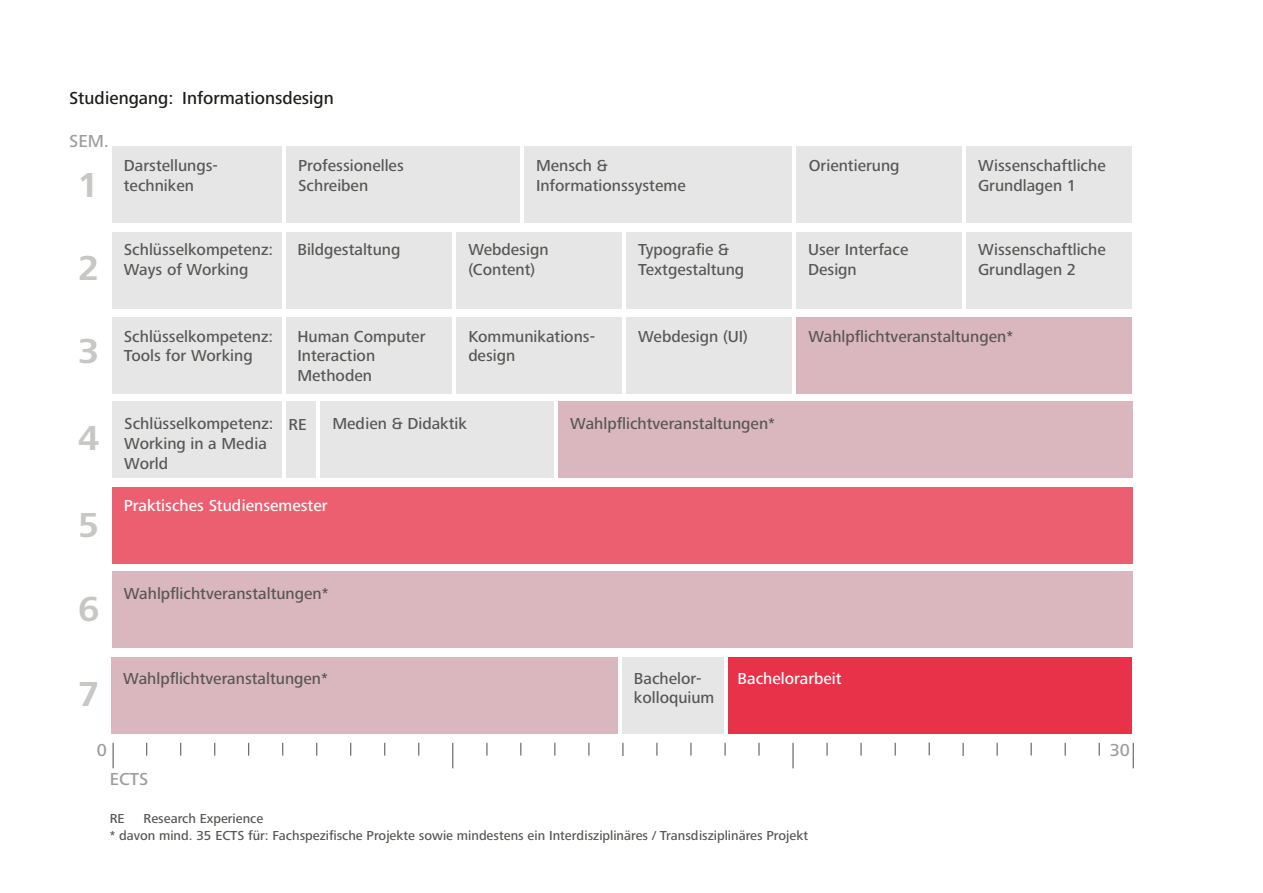
<style>
.page{position:relative;width:1263px;height:893px;background:#fff}
.page>*{position:absolute;margin:0;border:0;box-sizing:border-box;transform-origin:0 0}
.t1{font:700 36px "Hd M Frutiger Next Pro";color:#c7c7c6}
.t2{font:500 18px "Hd M Frutiger Next Pro";color:#1d1d1b}
.t3{font:500 18px "Hd M Frutiger Next Pro";color:#9d9d9d}
.t4{font:500 16.5px/19.8px "Hd M Frutiger Next Pro";color:#575756}
.t5{font:500 16.5px "Hd M Frutiger Next Pro";color:#fff}
.t6{font:500 13.5px/16.5px "Hd M Frutiger Next Pro";color:#575756}
</style>
<div class="page">
<svg style="left:113px;top:743px;width:1px;height:25px"></svg>
<svg style="left:146px;top:743px;width:1px;height:13px"></svg>
<svg style="left:180px;top:743px;width:1px;height:13px"></svg>
<svg style="left:214px;top:743px;width:1px;height:13px"></svg>
<svg style="left:248px;top:743px;width:1px;height:13px"></svg>
<svg style="left:316px;top:743px;width:1px;height:13px"></svg>
<svg style="left:350px;top:743px;width:1px;height:13px"></svg>
<svg style="left:384px;top:743px;width:1px;height:13px"></svg>
<svg style="left:418px;top:743px;width:1px;height:13px"></svg>
<svg style="left:487px;top:743px;width:1px;height:13px"></svg>
<svg style="left:521px;top:743px;width:1px;height:13px"></svg>
<svg style="left:555px;top:743px;width:1px;height:13px"></svg>
<svg style="left:589px;top:743px;width:1px;height:13px"></svg>
<svg style="left:657px;top:743px;width:1px;height:13px"></svg>
<svg style="left:691px;top:743px;width:1px;height:13px"></svg>
<svg style="left:725px;top:743px;width:1px;height:13px"></svg>
<svg style="left:759px;top:743px;width:1px;height:13px"></svg>
<svg style="left:827px;top:743px;width:1px;height:13px"></svg>
<svg style="left:861px;top:743px;width:1px;height:13px"></svg>
<svg style="left:895px;top:743px;width:1px;height:13px"></svg>
<svg style="left:929px;top:742px;width:1px;height:13px"></svg>
<svg style="left:997px;top:743px;width:1px;height:13px"></svg>
<svg style="left:1031px;top:743px;width:1px;height:12px"></svg>
<svg style="left:1065px;top:743px;width:1px;height:13px"></svg>
<svg style="left:1099px;top:743px;width:1px;height:13px"></svg>
<svg style="left:282px;top:743px;width:1px;height:13px"></svg>
<svg style="left:453px;top:743px;width:1px;height:25px"></svg>
<svg style="left:623px;top:743px;width:1px;height:13px"></svg>
<svg style="left:793px;top:743px;width:1px;height:25px"></svg>
<svg style="left:963px;top:743px;width:1px;height:13px"></svg>
<svg style="left:1133px;top:743px;width:1px;height:25px"></svg>
<div style="left:112px;top:147px;width:170px;height:76px;background:#e6e6e6"></div>
<div style="left:112px;top:232px;width:170px;height:76px;background:#e6e6e6"></div>
<div style="left:112px;top:317px;width:170px;height:76px;background:#e6e6e6"></div>
<div style="left:286px;top:147px;width:234px;height:76px;background:#e6e6e6"></div>
<div style="left:524px;top:147px;width:268px;height:76px;background:#e6e6e6"></div>
<div style="left:286px;top:232px;width:166px;height:76px;background:#e6e6e6"></div>
<div style="left:286px;top:317px;width:166px;height:76px;background:#e6e6e6"></div>
<div style="left:456px;top:232px;width:166px;height:76px;background:#e6e6e6"></div>
<div style="left:456px;top:317px;width:166px;height:76px;background:#e6e6e6"></div>
<div style="left:626px;top:232px;width:166px;height:76px;background:#e6e6e6"></div>
<div style="left:626px;top:317px;width:166px;height:76px;background:#e6e6e6"></div>
<div style="left:796px;top:232px;width:166px;height:76px;background:#e6e6e6"></div>
<div style="left:966px;top:232px;width:166px;height:76px;background:#e6e6e6"></div>
<div style="left:796px;top:147px;width:166px;height:76px;background:#e6e6e6"></div>
<div style="left:112px;top:487px;width:1020px;height:76px;background:#ec5f71"></div>
<div style="left:728px;top:657px;width:404px;height:76px;background:#e73249"></div>
<div style="left:112px;top:402px;width:170px;height:76px;background:#e6e6e6"></div>
<div style="left:286px;top:402px;width:30px;height:76px;background:#e6e6e6"></div>
<div style="left:320px;top:402px;width:234px;height:76px;background:#e6e6e6"></div>
<div style="left:966px;top:147px;width:166px;height:76px;background:#e6e6e6"></div>
<div style="left:558px;top:402px;width:574px;height:76px;background:#dab7be"></div>
<div style="left:796px;top:317px;width:336px;height:76px;background:#dab7be"></div>
<div style="left:622px;top:657px;width:102px;height:76px;background:#e6e6e6"></div>
<div style="left:112px;top:572px;width:1020px;height:76px;background:#dab7be"></div>
<div style="left:112px;top:657px;width:506px;height:76px;background:#dab7be"></div>
<p class="t2" style="left:69px;top:88px;width:266px">Studiengang: Informationsdesign</p>
<p class="t3" style="left:69px;top:131px;width:41px">SEM.</p>
<h1 class="t1" style="left:78px;top:165px;width:23px">1</h1>
<p class="t4" style="left:124px;top:156px;width:96px">Darstellungs&shy;techniken</p>
<h1 class="t1" style="left:78px;top:248px;width:23px">2</h1>
<p class="t4" style="left:124px;top:240px;width:151px">Schlüsselkompetenz:<br>Ways of Working</p>
<p class="t4" style="left:298px;top:156px;width:107px">Professionelles<br>Schreiben</p>
<p class="t4" style="left:536px;top:156px;width:73px">Mensch &amp;</p>
<p class="t4" style="left:809px;top:156px;width:92px">Orientierung</p>
<p class="t4" style="left:536px;top:175px;width:151px">Informationssysteme</p>
<p class="t4" style="left:297px;top:240px;width:104px">Bildgestaltung</p>
<p class="t4" style="left:468px;top:240px;width:82px">Webdesign (Content)</p>
<p class="t4" style="left:638px;top:240px;width:108px">Typografie &amp;<br>Textgestaltung</p>
<p class="t4" style="left:808px;top:240px;width:102px">User Interface<br>Design</p>
<p class="t4" style="left:978px;top:156px;width:129px">Wissenschaftliche<br>Grundlagen 1</p>
<p class="t4" style="left:978px;top:240px;width:129px">Wissenschaftliche<br>Grundlagen 2</p>
<h1 class="t1" style="left:78px;top:330px;width:23px">3</h1>
<h1 class="t1" style="left:78px;top:418px;width:23px">4</h1>
<h1 class="t1" style="left:78px;top:504px;width:23px">5</h1>
<p class="t4" style="left:124px;top:326px;width:151px">Schlüsselkompetenz:<br>Tools for Working</p>
<p class="t4" style="left:297px;top:326px;width:130px">Human Computer<br>Interaction<br>Methoden</p>
<p class="t4" style="left:468px;top:326px;width:128px">Kommunikations&shy;design</p>
<p class="t4" style="left:638px;top:326px;width:111px">Webdesign (UI)</p>
<p class="t4" style="left:124px;top:414px;width:151px">Schlüsselkompetenz:<br>Working in a Media<br>World</p>
<p class="t4" style="left:332px;top:414px;width:136px">Medien &amp; Didaktik</p>
<p class="t4" style="left:289px;top:414px;width:20px">RE</p>
<p class="t5" style="left:124px;top:496px;width:205px">Praktisches Studiensemester</p>
<p class="t4" style="left:570px;top:414px;width:206px">Wahlpflichtveranstaltungen*</p>
<p class="t4" style="left:808px;top:326px;width:206px">Wahlpflichtveranstaltungen*</p>
<h1 class="t1" style="left:78px;top:588px;width:23px">6</h1>
<p class="t4" style="left:124px;top:584px;width:206px">Wahlpflichtveranstaltungen*</p>
<h1 class="t1" style="left:78px;top:673px;width:23px">7</h1>
<p class="t4" style="left:123px;top:668px;width:206px">Wahlpflichtveranstaltungen*</p>
<p class="t4" style="left:634px;top:668px;width:82px">Bachelor&shy;kolloquium</p>
<p class="t5" style="left:738px;top:669px;width:105px">Bachelorarbeit</p>
<p class="t3" style="left:97px;top:740px;width:12px">0</p>
<p class="t3" style="left:1110px;top:740px;width:22px">30</p>
<p class="t3" style="left:110px;top:768px;width:40px">ECTS</p>
<p class="t6" style="left:110px;top:810px;width:700px;text-indent:34px">Research Experience<br>* davon mind. 35 ECTS für: Fachspezifische Projekte sowie mindestens ein Interdisziplinäres / Transdisziplinäres Projekt</p>
<p class="t6" style="left:110px;top:810px;width:16px">RE</p>
</div>
